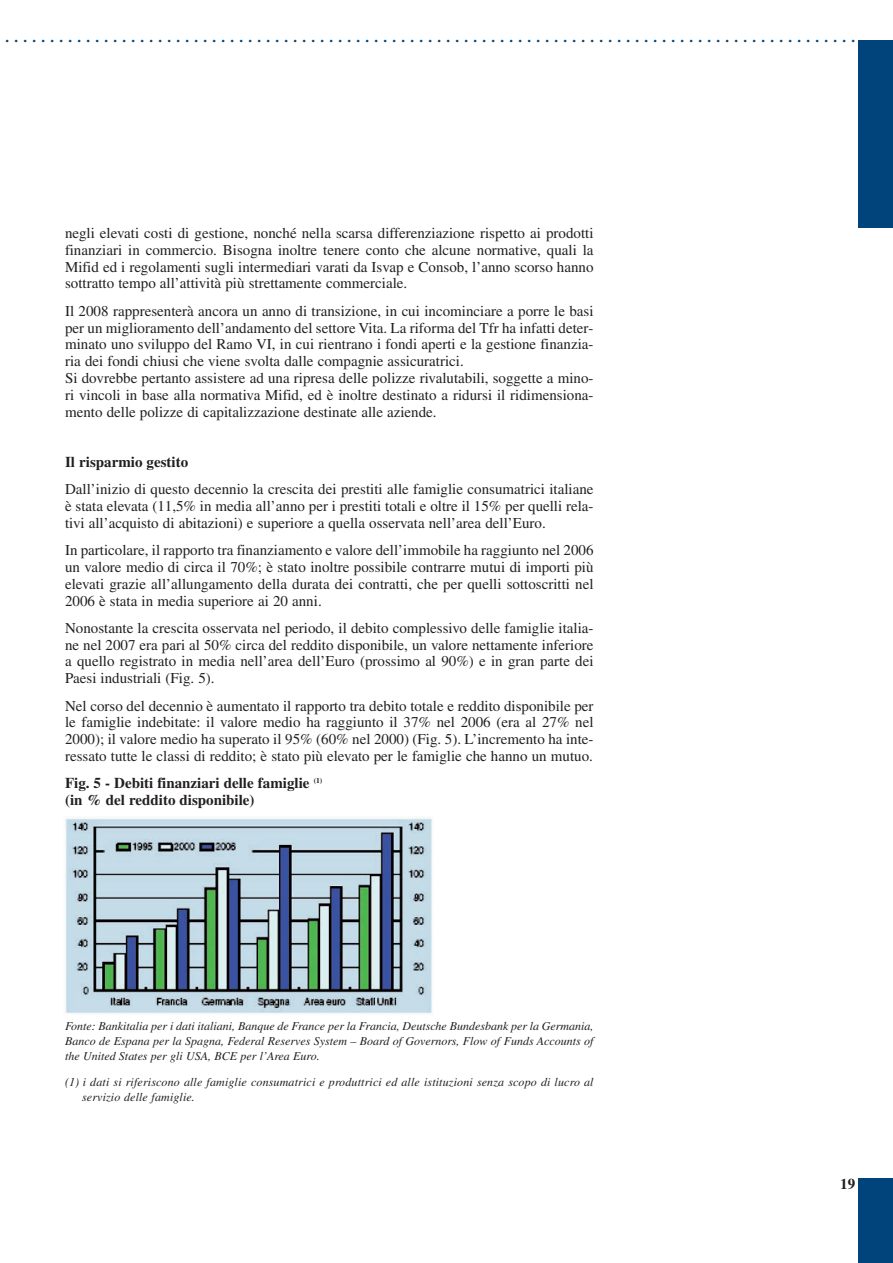
<style>
.page{position:relative;width:893px;height:1263px;background:#fff}
.page>*{position:absolute;margin:0;border:0;box-sizing:border-box;transform-origin:0 0}
.t1{font:22.5px "Times";color:#00447b}
.t2{font:15px/16.8px "Times";color:#231f20;text-align:justify}
.t3{font:700 15px/16.8px "Times";color:#231f20}
.t4{font:italic 12px/15px "Times";letter-spacing:.01em;color:#231f20;text-align:justify}
</style>
<div class="page">
<div style="left:859px;top:1178px;width:34px;height:85px;background:#00447b"></div>
<div style="left:859px;top:40px;width:34px;height:187px;background:#00447b"></div>
<img style="left:65px;top:817px;width:368px;height:197px">
<h1 class="t1" style="left:4px;top:26px;width:853px">...............................................................................................</h1>
<p class="t2" style="left:65px;top:226px;width:530px">negli elevati costi di gestione, nonché nella scarsa differenziazione rispetto ai prodotti finanziari in commercio. Bisogna inoltre tenere conto che alcune normative, quali la Mifid ed i regolamenti sugli intermediari varati da Isvap e Consob, l’anno scorso hanno sottratto tempo all’attività più strettamente commerciale.</p>
<p class="t2" style="left:65px;top:304px;width:530px;text-align:left">Il 2008 rappresenterà ancora un anno di transizione, in cui incominciare a porre le basi per un miglioramento dell’andamento del settore Vita. La riforma del Tfr ha infatti deter&shy;minato uno sviluppo del Ramo VI, in cui rientrano i fondi aperti e la gestione finanzia&shy;ria dei fondi chiusi che viene svolta dalle compagnie assicuratrici.<br>Si dovrebbe pertanto assistere ad una ripresa delle polizze rivalutabili, soggette a mino&shy;ri vincoli in base alla normativa Mifid, ed è inoltre destinato a ridursi il ridimensiona&shy;mento delle polizze di capitalizzazione destinate alle aziende.</p>
<p class="t3" style="left:65px;top:455px;width:125px">Il risparmio gestito</p>
<p class="t2" style="left:65px;top:482px;width:530px">Dall’inizio di questo decennio la crescita dei prestiti alle famiglie consumatrici italiane è stata elevata (11,5% in media all’anno per i prestiti totali e oltre il 15% per quelli rela&shy;tivi all’acquisto di abitazioni) e superiore a quella osservata nell’area dell’Euro.</p>
<p class="t2" style="left:65px;top:543px;width:530px">In particolare, il rapporto tra finanziamento e valore dell’immobile ha raggiunto nel 2006 un valore medio di circa il 70%; è stato inoltre possibile contrarre mutui di importi più elevati grazie all’allungamento della durata dei contratti, che per quelli sottoscritti nel 2006 è stata in media superiore ai 20 anni.</p>
<p class="t2" style="left:65px;top:621px;width:530px">Nonostante la crescita osservata nel periodo, il debito complessivo delle famiglie italia&shy;ne nel 2007 era pari al 50% circa del reddito disponibile, un valore nettamente inferiore a quello registrato in media nell’area dell’Euro (prossimo al 90%) e in gran parte dei Paesi industriali (Fig. 5).</p>
<p class="t2" style="left:65px;top:698px;width:530px">Nel corso del decennio è aumentato il rapporto tra debito totale e reddito disponibile per le famiglie indebitate: il valore medio ha raggiunto il 37% nel 2006 (era al 27% nel 2000); il valore medio ha superato il 95% (60% nel 2000) (Fig. 5). L’incremento ha inte&shy;ressato tutte le classi di reddito; è stato più elevato per le famiglie che hanno un mutuo.</p>
<p class="t3" style="left:65px;top:776px;width:259px">Fig. 5 - Debiti finanziari delle famiglie <sup>(1) </sup>(in % del reddito disponibile)</p>
<p class="t4" style="left:65px;top:1020px;width:530px">Fonte: Bankitalia per i dati italiani, Banque de France per la Francia, Deutsche Bundesbank per la Germania, Banco de Espana per la Spagna, Federal Reserves System – Board of Governors, Flow of Funds Accounts of the United States per gli USA, BCE per l’Area Euro.</p>
<p class="t4" style="left:82px;top:1075px;width:513px;text-indent:-17px">(1) i dati si riferiscono alle famiglie consumatrici e produttrici ed alle istituzioni senza scopo di lucro al servizio delle famiglie.</p>
<p class="t3" style="left:840px;top:1177px;width:16px">19</p>
</div>
